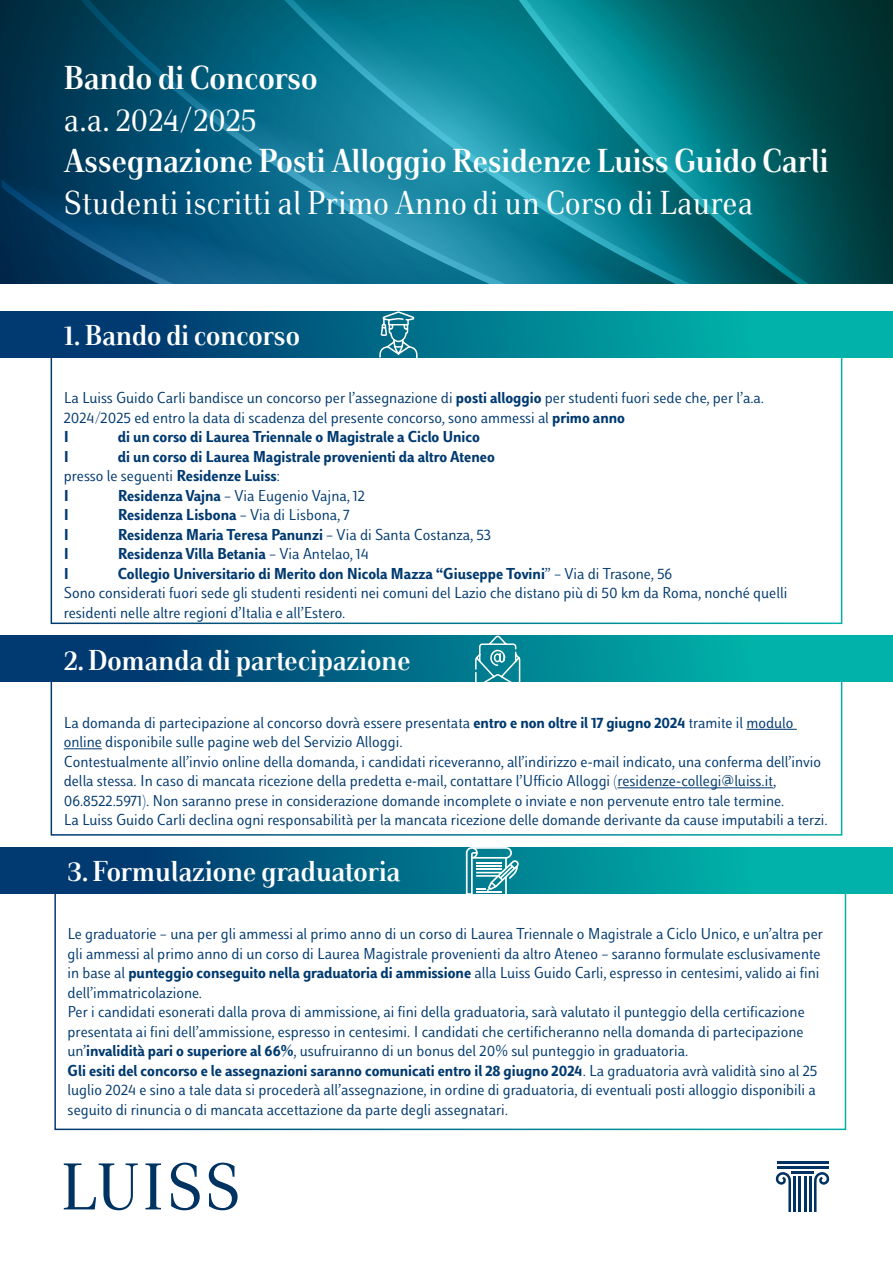
<style>
.page{position:relative;width:893px;height:1263px;background:#fff}
.page>*{position:absolute;margin:0;border:0;box-sizing:border-box;transform-origin:0 0}
.t1{font:700 34.65px "Luiss Serif";color:#fff}
.t2{font:34.65px "Luiss Serif";color:#fff}
.t3{font:700 30px "Luiss Serif";color:#fff}
.t4{font:16.5px/19.5px "Luiss Sans";color:#003a70}
.t5{font:700 16.5px/19.5px "Luiss Sans";color:#003a70}
.s1{font-weight:700}
.s2{font-weight:400}
</style>
<div class="page">
<svg style="left:64px;top:1163px;width:74px;height:47px"></svg>
<svg style="left:145px;top:1163px;width:16px;height:46px"></svg>
<svg style="left:171px;top:1162px;width:29px;height:48px"></svg>
<svg style="left:209px;top:1162px;width:29px;height:48px"></svg>
<hr style="left:777px;top:1161px;width:51px;height:2px;background:#003262">
<hr style="left:777px;top:1166px;width:51px;height:2px;background:#003262">
<hr style="left:791px;top:1171px;width:23px;height:3px;background:#003262">
<hr style="left:794px;top:1176px;width:2px;height:36px;background:#003262">
<hr style="left:799px;top:1176px;width:2px;height:36px;background:#003262">
<hr style="left:804px;top:1176px;width:2px;height:36px;background:#003262">
<hr style="left:809px;top:1176px;width:2px;height:36px;background:#003262">
<svg style="left:776px;top:1172px;width:15px;height:40px"></svg>
<svg style="left:814px;top:1172px;width:15px;height:40px"></svg>
<svg style="left:0;top:0;width:893px;height:283px;background:#08667b"></svg>
<div style="left:0;top:311px;width:893px;height:46px;background:linear-gradient(to right,#002968,#00c2b1)"></div>
<svg style="left:379px;top:279px;width:39px;height:79px"></svg>
<div style="left:0;top:847px;width:893px;height:46px;background:linear-gradient(to right,#002968,#00c2b1)"></div>
<svg style="left:466px;top:847px;width:53px;height:47px"></svg>
<hr style="left:476px;top:891px;width:26px;height:2px;background:#fff">
<div style="left:51px;top:663px;width:791px;height:173px;border:2px solid #fff"></div>
<div style="left:0;top:635px;width:893px;height:46px;background:linear-gradient(to right,#002968,#00c2b1)"></div>
<hr style="left:746px;top:729px;width:51px;height:1px;background:#003a70">
<hr style="left:64px;top:748px;width:38px;height:1px;background:#003a70">
<hr style="left:617px;top:787px;width:156px;height:1px;background:#003a70">
<svg style="left:474px;top:636px;width:48px;height:46px;background:#3198a6"></svg>
<h1 class="t1" style="left:64px;top:58px;width:255px">Bando di Concorso</h1>
<h1 class="t2" style="left:64px;top:100px;width:195px">a.a. 2024/2025</h1>
<h1 class="t1" style="left:64px;top:141px;width:766px">Assegnazione Posti Alloggio Residenze Luiss Guido Carli</h1>
<h1 class="t2" style="left:64px;top:183px;width:691px">Studenti iscritti al Primo Anno di un Corso di Laurea</h1>
<h2 class="t3" style="left:64px;top:318px;width:238px">1. Bando di concorso</h2>
<p class="t4" style="left:64px;top:388px;width:702px">La Luiss Guido Carli bandisce un concorso per l’assegnazione di <span class="s1">posti alloggio</span> per studenti fuori sede che, per l’a.a.<br>2024/2025 ed entro la data di scadenza del presente concorso, sono ammessi al <span class="s1">primo anno<br>I</span></p>
<p class="t5" style="left:118px;top:427px;width:364px">di un corso di Laurea Triennale o Magistrale a Ciclo Unico</p>
<p class="t5" style="left:64px;top:446px;width:432px;text-indent:54px">di un corso di Laurea Magistrale provenienti da altro Ateneo <span class="s2">presso le seguenti</span> Residenze Luiss<span class="s2">:<br></span>I</p>
<p class="t5" style="left:64px;top:446px;width:7px">I</p>
<p class="t4" style="left:118px;top:486px;width:249px"><span class="s1">Residenza Vajna</span> – Via Eugenio Vajna, 12</p>
<p class="t5" style="left:64px;top:505px;width:7px">I</p>
<p class="t5" style="left:118px;top:505px;width:233px">Residenza Lisbona <span class="s2">– Via di Lisbona, 7</span></p>
<p class="t5" style="left:64px;top:524px;width:7px">I</p>
<p class="t5" style="left:118px;top:524px;width:375px">Residenza Maria Teresa Panunzi <span class="s2">– Via di Santa Costanza, 53</span></p>
<p class="t5" style="left:64px;top:544px;width:7px">I</p>
<p class="t5" style="left:118px;top:544px;width:253px">Residenza Villa Betania <span class="s2">– Via Antelao, 14</span></p>
<p class="t5" style="left:64px;top:563px;width:7px">I</p>
<p class="t4" style="left:64px;top:564px;width:725px;text-indent:54px"><span class="s1">Collegio Universitario di Merito don Nicola Mazza “Giuseppe Tovini</span>” – Via di Trasone, 56<br>Sono considerati fuori sede gli studenti residenti nei comuni del Lazio che distano più di 50 km da Roma, nonché quelli residenti nelle altre regioni d’Italia e all’Estero.</p>
<h2 class="t3" style="left:64px;top:642px;width:348px">2. Domanda di partecipazione</h2>
<p class="t4" style="left:64px;top:712px;width:765px">La domanda di partecipazione al concorso dovrà essere presentata <span class="s1">entro e non oltre il 17 giugno 2024</span> tramite il modulo online disponibile sulle pagine web del Servizio Alloggi.<br>Contestualmente all’invio online della domanda, i candidati riceveranno, all’indirizzo e-mail indicato, una conferma dell’invio della stessa. In caso di mancata ricezione della predetta e-mail, contattare l’Ufficio Alloggi (residenze-collegi@luiss.it, 06.8522.5971). Non saranno prese in considerazione domande incomplete o inviate e non pervenute entro tale termine.<br>La Luiss Guido Carli declina ogni responsabilità per la mancata ricezione delle domande derivante da cause imputabili a terzi.</p>
<h2 class="t3" style="left:68px;top:854px;width:334px">3. Formulazione graduatoria</h2>
<p class="t4" style="left:68px;top:924px;width:757px">Le graduatorie – una per gli ammessi al primo anno di un corso di Laurea Triennale o Magistrale a Ciclo Unico, e un’altra per gli ammessi al primo anno di un corso di Laurea Magistrale provenienti da altro Ateneo – saranno formulate esclusivamente in base al <span class="s1">punteggio conseguito nella graduatoria di ammissione</span> alla Luiss Guido Carli, espresso in centesimi, valido ai fini dell’immatricolazione.<br>Per i candidati esonerati dalla prova di ammissione, ai fini della graduatoria, sarà valutato il punteggio della certificazione presentata ai fini dell’ammissione, espresso in centesimi. I candidati che certificheranno nella domanda di partecipazione un’<span class="s1">invalidità pari o superiore al 66%</span>, usufruiranno di un bonus del 20% sul punteggio in graduatoria.<br><span class="s1">Gli esiti del concorso e le assegnazioni saranno comunicati entro il 28 giugno 2024</span>. La graduatoria avrà validità sino al 25 luglio 2024 e sino a tale data si procederà all’assegnazione, in ordine di graduatoria, di eventuali posti alloggio disponibili a seguito di rinuncia o di mancata accettazione da parte degli assegnatari.</p>
</div>
